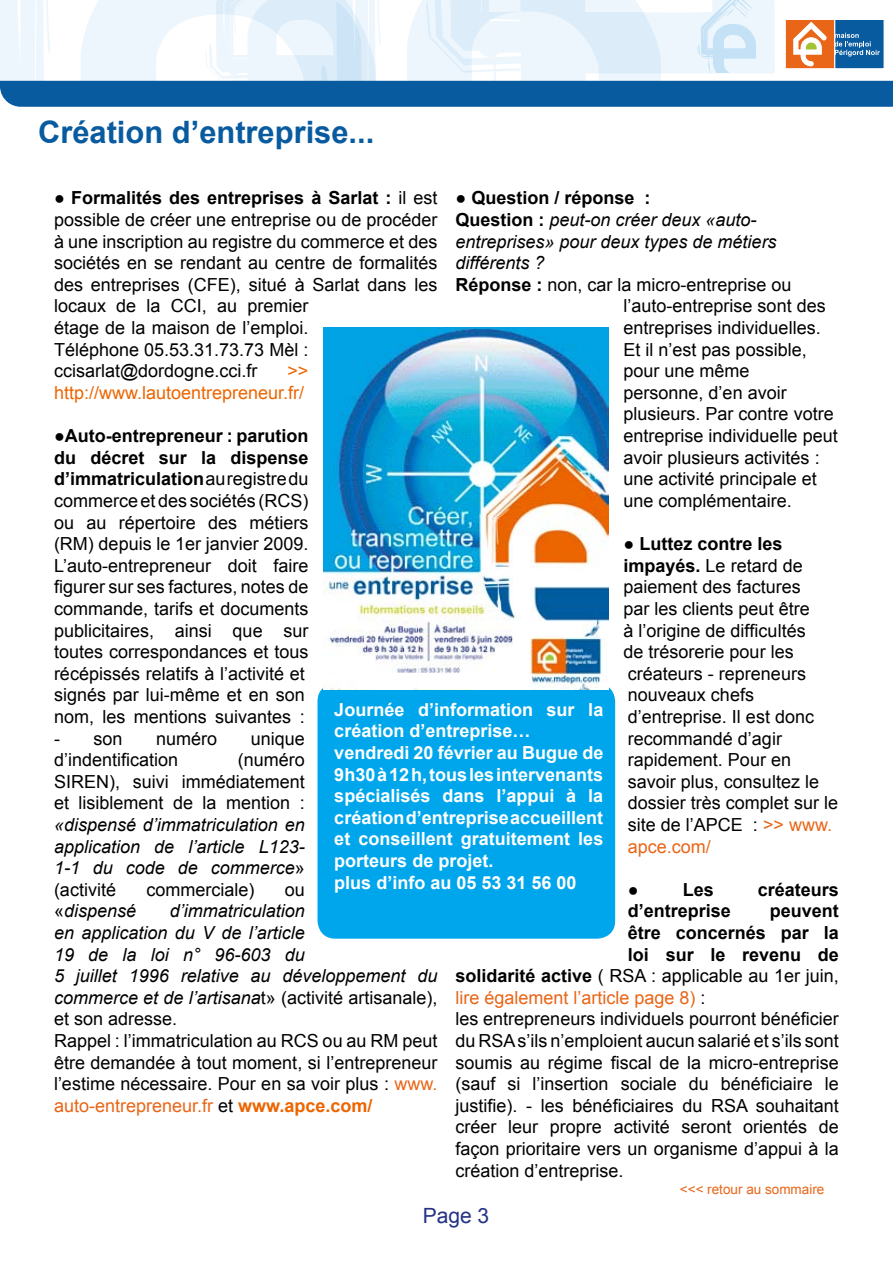
<style>
.page{position:relative;width:893px;height:1263px;background:#fff}
.page>*{position:absolute;margin:0;border:0;box-sizing:border-box;transform-origin:0 0}
.t1{font:700 30.9px "Arial";color:#095ba0}
.t2{font:21px "Arial";color:#243285}
.t3{font:18px/21.6px "Arial";color:#000}
.t4{font:700 18px/21.6px "Arial";color:#fff}
.t5{font:italic 18px/21.6px "Arial";color:#000;text-align:justify}
.t6{font:700 18px "Arial";color:#000}
.t7{font:18px/21.6px "Arial";color:#ec6500;text-align:right}
.t8{font:18px "Arial";color:#e96517}
.t9{font:13.5px "Arial";color:#e96517}
.s1{font-weight:700;font-style:normal}
.s2{font-weight:700}
.s3{color:#e96517}
.s4{color:#000}
.s5{font-style:normal}
.s6{font-style:italic}
.s7{font-weight:700;color:#ec6500}
</style>
<div class="page">
<svg style="left:0;top:0;width:893px;height:107px"></svg>
<div style="left:317px;top:683px;width:298px;height:256px;background:#00a6eb;border-radius:18px"></div>
<img style="left:323px;top:327px;width:286px;height:363px">
<h1 class="t1" style="left:38px;top:111px;width:338px">Création d’entreprise...</h1>
<p class="t6" style="left:455px;top:186px;width:196px">● Question / réponse :</p>
<p class="t5" style="left:455px;top:209px;width:303px"><span class="s1">Question :</span> peut-on créer deux «auto-</p>
<p class="t5" style="left:455px;top:231px;width:323px">entreprises» pour deux types de métiers</p>
<p class="t5" style="left:455px;top:252px;width:91px">différents ?</p>
<p class="t3" style="left:455px;top:274px;width:338px"><span class="s2">Réponse :</span> non, car la micro-entreprise ou</p>
<p class="t3" style="left:624px;top:296px;width:204px">l’auto-entreprise sont des</p>
<p class="t3" style="left:624px;top:317px;width:199px">entreprises individuelles.</p>
<p class="t3" style="left:624px;top:339px;width:185px">Et il n’est pas possible,</p>
<p class="t3" style="left:624px;top:360px;width:128px">pour une même</p>
<p class="t3" style="left:624px;top:382px;width:165px">personne, d’en avoir</p>
<p class="t3" style="left:624px;top:404px;width:212px">plusieurs. Par contre votre</p>
<p class="t3" style="left:624px;top:425px;width:216px">entreprise individuelle peut</p>
<p class="t3" style="left:624px;top:447px;width:198px">avoir plusieurs activités :</p>
<p class="t3" style="left:624px;top:468px;width:195px">une activité principale et</p>
<p class="t3" style="left:624px;top:490px;width:170px">une complémentaire.</p>
<p class="t3" style="left:624px;top:533px;width:216px"><span class="s2">● Luttez contre les impayés.</span> Le retard de paiement des factures<br>par les clients peut être<br>à l’origine de difficultés<br>de trésorerie pour les créateurs - repreneurs nouveaux chefs d’entreprise. Il est donc recommandé d’agir rapidement. Pour en savoir plus, consultez le dossier très complet sur le site de l’APCE : <span class="s3">&gt;&gt; www. apce.com/</span></p>
<p class="t6" style="left:628px;top:877px;width:12px">●</p>
<p class="t6" style="left:683px;top:877px;width:33px">Les</p>
<p class="t6" style="left:758px;top:877px;width:83px">créateurs</p>
<p class="t6" style="left:628px;top:899px;width:105px">d’entreprise</p>
<p class="t6" style="left:770px;top:899px;width:71px">peuvent</p>
<p class="t6" style="left:628px;top:921px;width:213px">être concernés par la</p>
<p class="t6" style="left:628px;top:942px;width:213px">loi sur le revenu de</p>
<p class="t3" style="left:455px;top:965px;width:385px"><span class="s2">solidarité active</span> ( RSA : applicable au 1er juin,</p>
<p class="t8" style="left:455px;top:986px;width:252px">lire également l’article page 8) <span class="s4">:</span></p>
<p class="t3" style="left:455px;top:1008px;width:385px">les entrepreneurs individuels pourront bénéficier</p>
<p class="t3" style="left:455px;top:1030px;width:385px">du RSA s’ils n’emploient aucun salarié et s’ils sont</p>
<p class="t3" style="left:455px;top:1052px;width:385px">soumis au régime fiscal de la micro-entreprise</p>
<p class="t3" style="left:455px;top:1073px;width:385px">(sauf si l’insertion sociale du bénéficiaire le</p>
<p class="t3" style="left:455px;top:1095px;width:385px">justifie). - les bénéficiaires du RSA souhaitant</p>
<p class="t3" style="left:455px;top:1116px;width:385px">créer leur propre activité seront orientés de</p>
<p class="t3" style="left:455px;top:1138px;width:385px">façon prioritaire vers un organisme d’appui à la</p>
<p class="t3" style="left:455px;top:1160px;width:170px">création d’entreprise.</p>
<p class="t3" style="left:54px;top:188px;width:385px"><span class="s2">● Formalités des entreprises à Sarlat :</span> il est possible de créer une entreprise ou de procéder à une inscription au registre du commerce et des sociétés en se rendant au centre de formalités des entreprises (CFE), situé à Sarlat dans les locaux de la CCI, au premier<br>étage de la maison de l’emploi.<br>Téléphone 05.53.31.73.73 Mèl : ccisarlat@dordogne.cci.fr</p>
<p class="t7" style="left:54px;top:360px;width:256px">&gt;&gt; http://www.lautoentrepreneur.fr/</p>
<p class="t3" style="left:54px;top:425px;width:256px"><span class="s2">●Auto-entrepreneur : parution du décret sur la dispense d’immatriculation</span> au registre du commerce et des sociétés (RCS) ou au répertoire des métiers (RM) depuis le 1er janvier 2009.<br>L’auto-entrepreneur doit faire figurer sur ses factures, notes de commande, tarifs et documents publicitaires, ainsi que sur toutes correspondances et tous récépissés relatifs à l’activité et signés par lui-même et en son nom, les mentions suivantes :</p>
<p class="t3" style="left:54px;top:728px;width:70px">- son</p>
<p class="t3" style="left:156px;top:728px;width:63px">numéro</p>
<p class="t3" style="left:251px;top:728px;width:56px">unique</p>
<p class="t3" style="left:54px;top:749px;width:126px">d’indentification</p>
<p class="t4" style="left:334px;top:699px;width:270px">Journée d’information sur la création d’entreprise… vendredi 20 février au Bugue de<br>9h30 à 12 h, tous les intervenants spécialisés dans l’appui à la création d’entreprise accueillent et conseillent gratuitement les porteurs de projet.<br>plus d’info au 05 53 31 56 00</p>
<p class="t3" style="left:54px;top:749px;width:252px;text-align:justify;text-indent:184px">(numéro SIREN), suivi immédiatement et lisiblement de la mention :</p>
<p class="t5" style="left:54px;top:814px;width:252px">«dispensé d’immatriculation en application de l’article L123- 1-1 du code de commerce<span class="s5">» (activité</span></p>
<p class="t3" style="left:146px;top:879px;width:110px">commerciale)</p>
<p class="t3" style="left:285px;top:879px;width:22px">ou</p>
<p class="t3" style="left:54px;top:900px;width:385px;text-indent:116px"><span class="s6">d’immatriculation<br>en application du V de l’article<br>19 de la loi n° 96-603 du<br>5 juillet 1996 relative au développement du commerce et de l’artisana</span>t» (activité artisanale), et son adresse.<br>Rappel : l’immatriculation au RCS ou au RM peut être demandée à tout moment, si l’entrepreneur l’estime nécessaire. Pour en sa voir plus : <span class="s3">www. auto-entrepreneur.fr</span> et <span class="s7">www.apce.com/</span></p>
<p class="t5" style="left:54px;top:900px;width:84px"><span class="s5">«</span>dispensé</p>
<p class="t2" style="left:423px;top:1202px;width:68px">Page 3</p>
<p class="t9" style="left:680px;top:1180px;width:146px">&lt;&lt;&lt; retour au sommaire</p>
</div>
